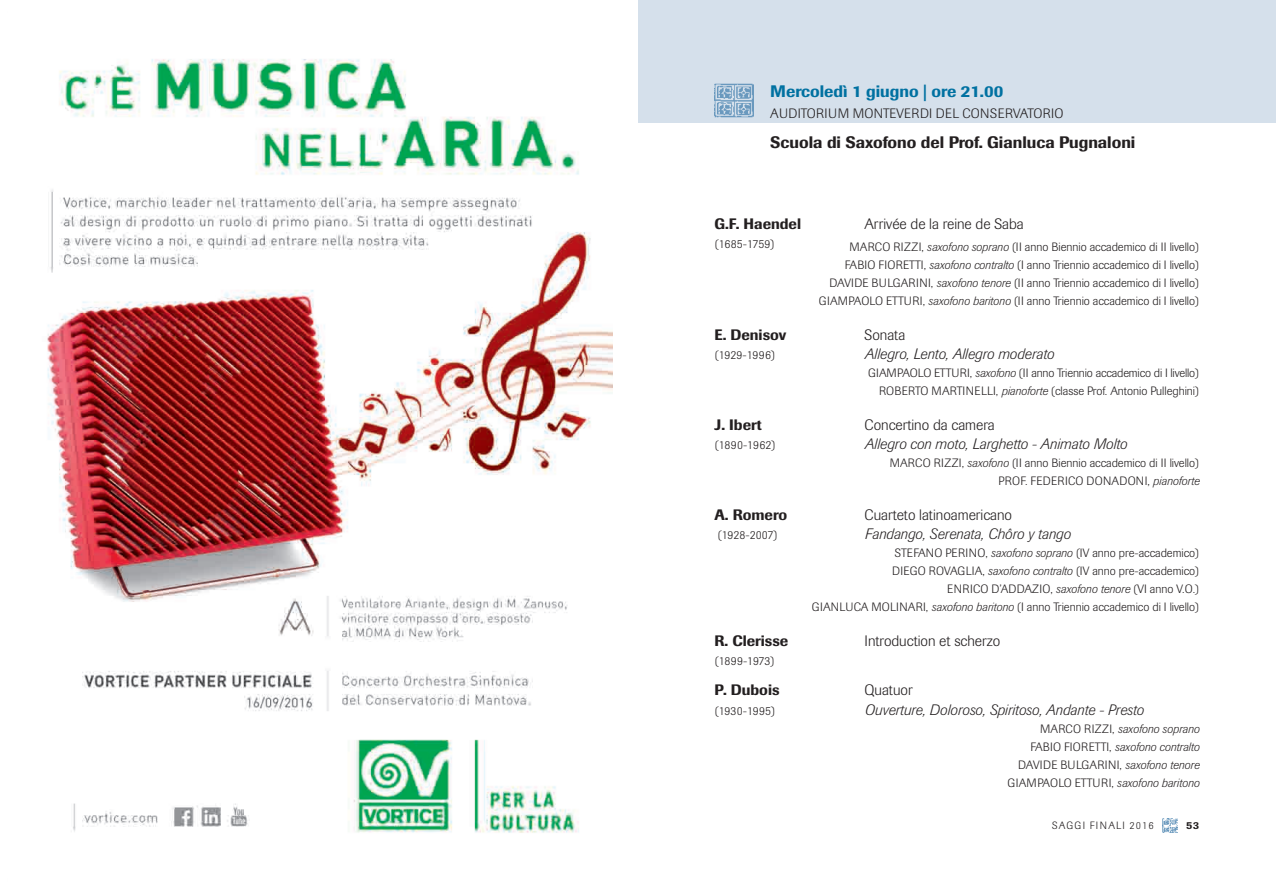
<style>
.page{position:relative;width:1276px;height:893px;background:#fff}
.page>*{position:absolute;margin:0;border:0;box-sizing:border-box;transform-origin:0 0}
.t1{font:500 16.5px "Imago";color:#231f20}
.t2{font:500 16.5px "Imago";color:#0071a1}
.t3{font:italic 300 15px "Imago";color:#231f20}
.t4{font:300 15px "Imago";color:#231f20}
.t5{font:500 15px "Imago";color:#231f20}
.t6{font:300 13.5px "Imago";letter-spacing:.02em;color:#231f20}
.t7{font:300 12px/18px "Imago";color:#231f20;text-align:right}
.t8{font:italic 300 12px/18px "Imago";color:#231f20;text-align:right}
.t9{font:300 12px/18px "Imago";letter-spacing:.02em;color:#231f20;text-align:right}
.t10{font:300 10.5px "Imago";letter-spacing:.11em;color:#231f20}
.t11{font:500 10.5px "Imago";color:#231f20}
.s1{font-style:italic}
.s2{font-style:normal}
</style>
<div class="page">
<img style="left:1162px;top:819px;width:15px;height:13px">
<img style="left:47px;top:59px;width:565px;height:774px">
<div style="left:638px;top:0;width:638px;height:123px;background:#d5e0eb"></div>
<img style="left:714px;top:83px;width:39px;height:34px">
<h1 class="t2" style="left:770px;top:82px;width:235px">Mercoledì 1 giugno | ore 21.00</h1>
<p class="t6" style="left:770px;top:106px;width:295px">AUDITORIUM MONTEVERDI DEL CONSERVATORIO</p>
<h1 class="t1" style="left:770px;top:133px;width:367px">Scuola di Saxofono del Prof. Gianluca Pugnaloni</h1>
<p class="t5" style="left:714px;top:214px;width:88px">G.F. Haendel</p>
<p class="t4" style="left:864px;top:215px;width:161px">Arrivée de la reine de Saba</p>
<p class="t7" style="left:714px;top:235px;width:62px">(1685-1759)</p>
<p class="t7" style="left:819px;top:238px;width:382px">MARCO RIZZI, <span class="s1">saxofono soprano</span> (II anno Biennio accademico di II livello)<br>FABIO FIORETTI, <span class="s1">saxofono contralto</span> (I anno Triennio accademico di I livello)<br>DAVIDE BULGARINI, <span class="s1">saxofono tenore</span> (II anno Triennio accademico di I livello)<br>GIAMPAOLO ETTURI, <span class="s1">saxofono baritono</span> (II anno Triennio accademico di I livello)</p>
<p class="t5" style="left:714px;top:325px;width:73px">E. Denisov</p>
<p class="t4" style="left:864px;top:326px;width:42px">Sonata</p>
<p class="t7" style="left:714px;top:346px;width:62px">(1929-1996)</p>
<p class="t3" style="left:864px;top:345px;width:191px">Allegro, Lento, Allegro moderato</p>
<p class="t7" style="left:868px;top:364px;width:333px">GIAMPAOLO ETTURI, <span class="s1">saxofono</span> (II anno Triennio accademico di I livello)<br>ROBERTO MARTINELLI, <span class="s1">pianoforte</span> (classe Prof. Antonio Pulleghini)</p>
<p class="t5" style="left:714px;top:415px;width:49px">J. Ibert</p>
<p class="t4" style="left:864px;top:416px;width:131px">Concertino da camera</p>
<p class="t7" style="left:714px;top:436px;width:63px">(1890-1962)</p>
<p class="t3" style="left:864px;top:435px;width:264px">Allegro con moto, Larghetto - Animato Molto</p>
<p class="t9" style="left:889px;top:454px;width:311px">MARCO RIZZI, <span class="s1">saxofono</span> (II anno Biennio accademico di II livello)<br>PROF. FEDERICO DONADONI, <span class="s1">pianoforte</span></p>
<p class="t5" style="left:714px;top:505px;width:74px">A. Romero</p>
<p class="t4" style="left:864px;top:506px;width:149px">Cuarteto latinoamericano</p>
<p class="t7" style="left:717px;top:526px;width:62px">(1928-2007)</p>
<p class="t3" style="left:864px;top:525px;width:207px">Fandango, Serenata, Chôro y tango</p>
<p class="t7" style="left:812px;top:544px;width:389px">STEFANO PERINO, <span class="s1">saxofono soprano</span> (IV anno pre-accademico)<br>DIEGO ROVAGLIA, <span class="s1">saxofono contralto</span> (IV anno pre-accademico)<br>ENRICO D’ADDAZIO, <span class="s1">saxofono tenore</span> (VI anno V.O.)<br>GIANLUCA MOLINARI, <span class="s1">saxofono baritono</span> (I anno Triennio accademico di I livello)</p>
<p class="t5" style="left:714px;top:631px;width:75px">R. Clerisse</p>
<p class="t4" style="left:864px;top:632px;width:137px">Introduction et scherzo</p>
<p class="t7" style="left:714px;top:652px;width:62px">(1899-1973)</p>
<p class="t5" style="left:714px;top:681px;width:66px">P. Dubois</p>
<p class="t4" style="left:864px;top:682px;width:50px">Quatuor</p>
<p class="t7" style="left:714px;top:702px;width:62px">(1930-1995)</p>
<p class="t3" style="left:864px;top:701px;width:281px">Ouverture, Doloroso, Spiritoso, Andante - Presto</p>
<p class="t8" style="left:1007px;top:720px;width:193px"><span class="s2">MARCO RIZZI,</span> saxofono soprano <span class="s2">FABIO FIORETTI,</span> saxofono contralto <span class="s2">DAVIDE BULGARINI,</span> saxofono tenore <span class="s2">GIAMPAOLO ETTURI,</span> saxofono baritono</p>
<p class="t10" style="left:1052px;top:820px;width:103px">SAGGI FINALI 2016</p>
<p class="t11" style="left:1186px;top:819px;width:15px">53</p>
</div>
